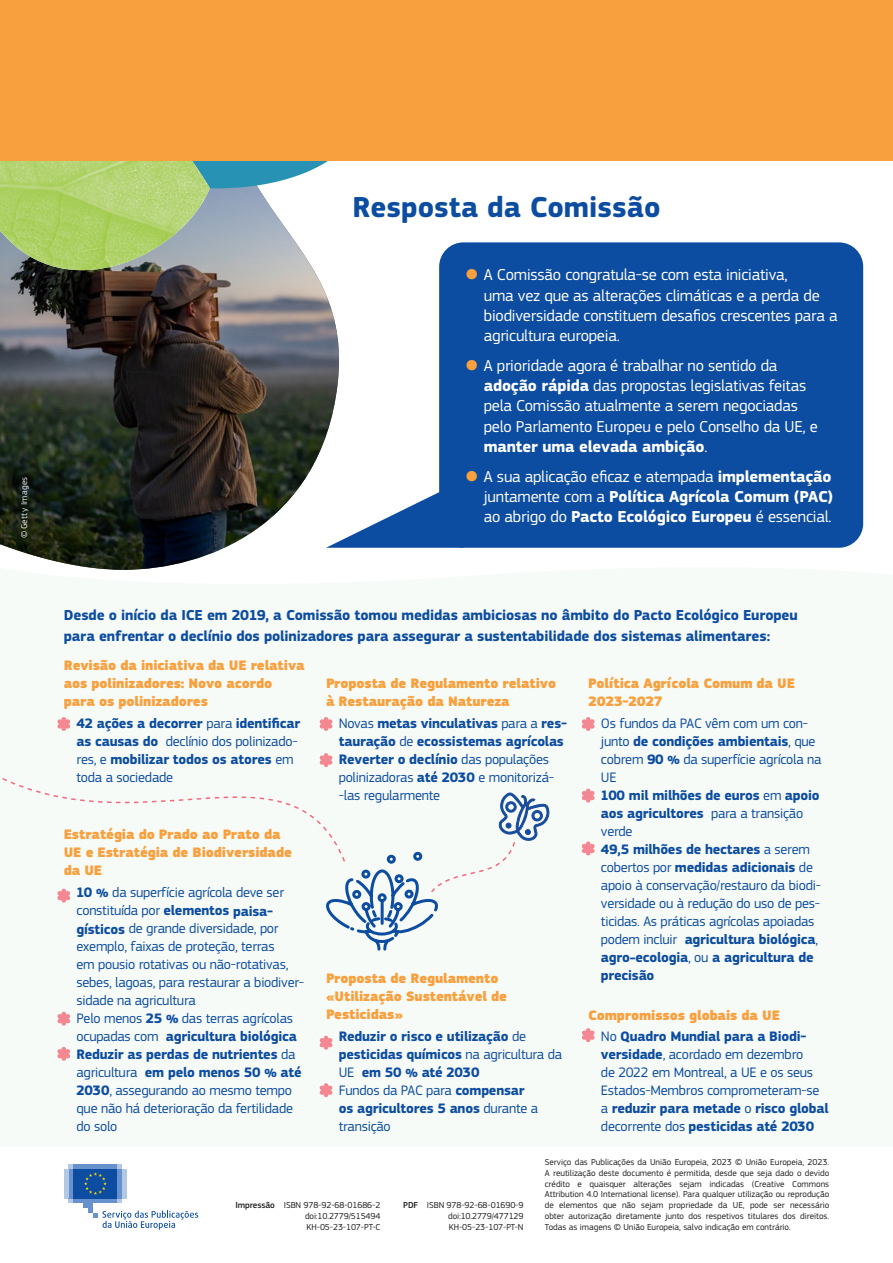
<style>
.page{position:relative;width:893px;height:1263px;background:#fff}
.page>*{position:absolute;margin:0;border:0;box-sizing:border-box;transform-origin:0 0}
.t1{font:700 30px "EC Square Sans Pro";color:#0d4da1}
.t2{font:16.5px/20.2px "EC Square Sans Pro";letter-spacing:-.01em;color:#fff}
.t3{font:700 15px/21px "EC Square Sans Pro";letter-spacing:-.01em;color:#0d4da1}
.t4{font:14.25px/18px "EC Square Sans Pro";letter-spacing:-.015em;color:#0d4da1}
.t5{font:700 14.25px/18px "EC Square Sans Pro";letter-spacing:-.015em;color:#0d4da1}
.t6{font:900 14.25px/18px "EC Square Sans Pro";letter-spacing:-.01em;color:#f9a03e}
.Footer-Text{font:9px/10.8px "EC Square Sans Pro";color:#231f20;text-align:justify}
.Identifiers{font:9px "EC Square Sans Pro";letter-spacing:-.01em;color:#231f20}
.t7{font:9px "EC Square Sans Pro";letter-spacing:.03em;color:#fff}
.s1{font-weight:500}
.s2{color:#f9a03e}
.s3{font-weight:700}
.s4{font-weight:400}
</style>
<div class="page">
<img style="left:0;top:230px;width:339px;height:324px">
<svg style="left:210px;top:160px;width:160px;height:70px"></svg>
<img style="left:0;top:160px;width:210px;height:147px">
<div style="left:439px;top:242px;width:424px;height:306px;background:#0d4da1;border-radius:24px"></div>
<svg style="left:326px;top:480px;width:137px;height:68px"></svg>
<svg style="left:57px;top:717px;width:14px;height:12px"></svg>
<svg style="left:57px;top:889px;width:14px;height:14px"></svg>
<svg style="left:57px;top:1012px;width:14px;height:14px"></svg>
<svg style="left:57px;top:1047px;width:14px;height:14px"></svg>
<svg style="left:319px;top:1036px;width:14px;height:14px"></svg>
<svg style="left:319px;top:717px;width:14px;height:12px"></svg>
<svg style="left:581px;top:717px;width:14px;height:14px"></svg>
<svg style="left:581px;top:841px;width:14px;height:14px"></svg>
<svg style="left:581px;top:1028px;width:14px;height:14px"></svg>
<svg style="left:581px;top:788px;width:14px;height:14px"></svg>
<svg style="left:319px;top:1083px;width:14px;height:14px"></svg>
<svg style="left:2px;top:729px;width:331px;height:96px"></svg>
<svg style="left:321px;top:790px;width:229px;height:161px"></svg>
<div style="left:0;top:0;width:893px;height:160px;background:#f9a03e"></div>
<svg style="left:69px;top:1198px;width:53px;height:5px"></svg>
<svg style="left:69px;top:1164px;width:53px;height:5px"></svg>
<div style="left:74px;top:1164px;width:43px;height:5px;background:#6892cc"></div>
<div style="left:74px;top:1198px;width:43px;height:5px;background:#6892cc"></div>
<div style="left:117px;top:1169px;width:5px;height:29px;background:#6892cc"></div>
<div style="left:122px;top:1169px;width:5px;height:29px;background:#b3c8e5"></div>
<div style="left:69px;top:1169px;width:5px;height:29px;background:#6892cc"></div>
<div style="left:64px;top:1169px;width:5px;height:29px;background:#b3c8e5"></div>
<div style="left:83px;top:1198px;width:10px;height:10px;background:#6892cc"></div>
<div style="left:88px;top:1198px;width:5px;height:15px;background:#6892cc"></div>
<div style="left:74px;top:1169px;width:43px;height:29px;background:#0d4da1"></div>
<svg style="left:84px;top:1172px;width:23px;height:23px"></svg>
<svg style="left:93px;top:1210px;width:105px;height:20px"></svg>
<p class="t7" style="left:19px;top:538px;width:63px;rotate:-90deg"><span class="s1">©</span> Getty Images</p>
<h1 class="t1" style="left:353px;top:189px;width:309px">Resposta da Comissão</h1>
<p class="t2" style="left:484px;top:265px;width:355px;text-indent:-19px"><span class="s2">●</span> A Comissão congratula-se com esta iniciativa,<br>uma vez que as alterações climáticas e a perda de biodiversidade constituem desafios crescentes para a agricultura europeia.</p>
<p class="t2" style="left:484px;top:355px;width:336px;text-indent:-19px"><span class="s2">●</span> A prioridade agora é trabalhar no sentido da <span class="s3">adoção rápida</span> das propostas legislativas feitas pela Comissão atualmente a serem negociadas pelo Parlamento Europeu e pelo Conselho da UE, e <span class="s3">manter uma elevada ambição</span>.</p>
<p class="t2" style="left:484px;top:466px;width:351px;text-align:justify;text-indent:-19px"><span class="s2">●</span> A sua aplicação eficaz e atempada <span class="s3">implementação </span>juntamente com a <span class="s3">Política Agrícola Comum (PAC) </span>ao abrigo do <span class="s3">Pacto Ecológico Europeu</span> é essencial.</p>
<p class="t3" style="left:64px;top:605px;width:735px">Desde o início da ICE em 2019, a Comissão tomou medidas ambiciosas no âmbito do Pacto Ecológico Europeu para enfrentar o declínio dos polinizadores para assegurar a sustentabilidade dos sistemas alimentares:</p>
<p class="t6" style="left:64px;top:657px;width:242px">Revisão da iniciativa da UE relativa aos polinizadores: Novo acordo para os polinizadores</p>
<p class="t6" style="left:588px;top:675px;width:208px">Política Agrícola Comum da UE<br>2023-2027</p>
<p class="t6" style="left:326px;top:675px;width:232px">Proposta de Regulamento relativo à Restauração da Natureza</p>
<p class="t5" style="left:77px;top:714px;width:225px">42 ações a decorrer <span class="s4">para</span> identificar as causas do <span class="s4">declínio dos polinizado&shy;res, e</span> mobilizar todos os atores <span class="s4">em toda a sociedade</span></p>
<p class="t6" style="left:64px;top:825px;width:230px">Estratégia do Prado ao Prato da<br>UE e Estratégia de Biodiversidade da UE</p>
<p class="t4" style="left:77px;top:883px;width:229px"><span class="s3">10 %</span> da superfície agrícola deve ser constituída por <span class="s3">elementos paisa&shy;gísticos</span> de grande diversidade, por exemplo, faixas de proteção, terras<br>em pousio rotativas ou não-rotativas, sebes, lagoas, para restaurar a biodiver&shy;sidade na agricultura<br>Pelo menos <span class="s3">25 %</span> das terras agrícolas ocupadas com <span class="s3">agricultura biológica Reduzir as perdas de nutrientes</span> da agricultura <span class="s3">em pelo menos 50 % até 2030</span>, assegurando ao mesmo tempo que não há deterioração da fertilidade do solo</p>
<p class="t5" style="left:339px;top:714px;width:230px"><span class="s4">Novas</span> metas vinculativas <span class="s4">para a</span> res&shy;tauração <span class="s4">de</span> ecossistemas agrícolas Reverter o declínio <span class="s4">das populações polinizadoras</span> até 2030 <span class="s4">e monitorizá--las regularmente</span></p>
<p class="t6" style="left:326px;top:969px;width:183px">Proposta de Regulamento «Utilização Sustentável de<br>Pesticidas»</p>
<p class="t5" style="left:339px;top:1028px;width:225px">Reduzir o risco e utilização <span class="s4">de </span>pesticidas químicos <span class="s4">na agricultura da<br>UE</span> em 50 % até 2030<br><span class="s4">Fundos da PAC para</span> compensar<br>os agricultores 5 anos <span class="s4">durante a transição</span></p>
<p class="t4" style="left:601px;top:714px;width:222px">Os fundos da PAC vêm com um con&shy;junto <span class="s3">de condições ambientais</span>, que cobrem <span class="s3">90 %</span> da superfície agrícola na<br>UE<br><span class="s3">100 mil milhões de euros</span> em <span class="s3">apoio aos agricultores</span> para a transição verde<br><span class="s3">49,5 milhões de hectares</span> a serem cobertos por <span class="s3">medidas adicionais</span> de apoio à conservação/restauro da biodi&shy;versidade ou à redução do uso de pes&shy;ticidas. As práticas agrícolas apoiadas podem incluir <span class="s3">agricultura biológica</span>, <span class="s3">agro-ecologia</span>, ou <span class="s3">a agricultura de precisão</span></p>
<p class="t6" style="left:588px;top:1006px;width:193px">Compromissos globais da UE</p>
<p class="t4" style="left:601px;top:1027px;width:229px">No <span class="s3">Quadro Mundial para a Biodi&shy;versidade</span>, acordado em dezembro<br>de 2022 em Montreal, a UE e os seus Estados-Membros comprometeram-se a <span class="s3">reduzir para metade</span> o <span class="s3">risco global </span>decorrente dos <span class="s3">pesticidas até 2030</span></p>
<p class="Identifiers" style="left:235px;top:1200px;width:146px"><span class="s1">Impressão</span> ISBN 978-92-68-01686-2</p>
<p class="Identifiers" style="left:305px;top:1210px;width:77px">doi:10.2779/515494</p>
<p class="Identifiers" style="left:307px;top:1221px;width:75px">KH-05-23-107-PT-C</p>
<p class="Identifiers" style="left:403px;top:1200px;width:122px"><span class="s1">PDF</span> ISBN 978-92-68-01690-9</p>
<p class="Identifiers" style="left:448px;top:1210px;width:77px">doi:10.2779/477129</p>
<p class="Identifiers" style="left:449px;top:1221px;width:76px">KH-05-23-107-PT-N</p>
<p class="Footer-Text" style="left:545px;top:1157px;width:286px">Serviço das Publicações da União Europeia, 2023 <span class="s1">©</span> União Europeia, 2023.<br>A reutilização deste documento é permitida, desde que seja dado o devido crédito e quaisquer alterações sejam indicadas (Creative Commons Attribution 4.0 International license). Para qualquer utilização ou reprodução de elementos que não sejam propriedade da UE, pode ser necessário obter autorização diretamente junto dos respetivos titulares dos direitos.<br>Todas as imagens <span class="s1">©</span> União Europeia, salvo indicação em contrário.</p>
</div>
